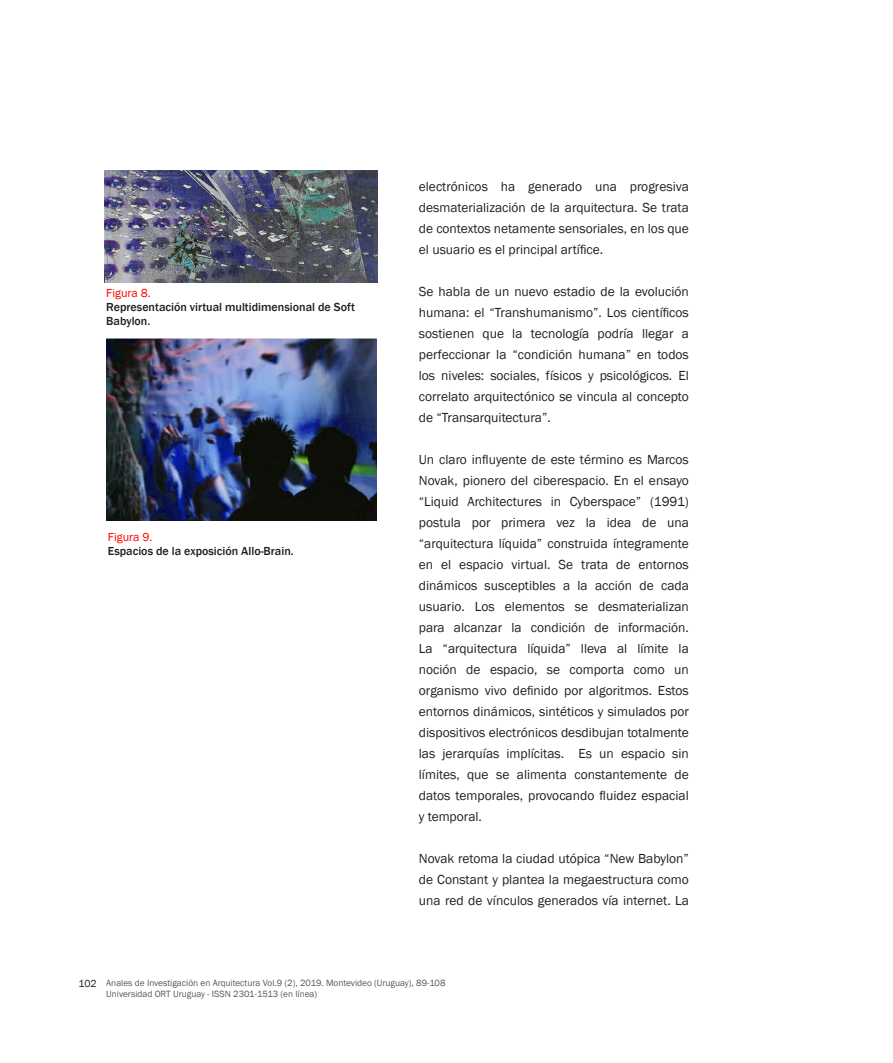
<style>
.page{position:relative;width:893px;height:1063px;background:#fff}
.page>*{position:absolute;margin:0;border:0;box-sizing:border-box;transform-origin:0 0}
.textos{font:13.5px/21px "Franklin Gothic";color:#231f20;text-align:justify}
.t1{font:500 12px/14.4px "Franklin Gothic";color:#231f20}
.t2{font:12px "Franklin Gothic";color:#f00}
.t3{font:9.3px/11.1px "Franklin Gothic";color:#57585a}
.s1{font-size:10.5px;color:#231f20}
</style>
<div class="page">
<img style="left:105px;top:170px;width:273px;height:113px">
<img style="left:106px;top:339px;width:270px;height:182px">
<p class="t2" style="left:106px;top:285px;width:46px">Figura 8.</p>
<p class="t1" style="left:106px;top:300px;width:250px">Representación virtual multidimensional de Soft<br>Babylon.</p>
<p class="t2" style="left:108px;top:529px;width:46px">Figura 9.</p>
<p class="t1" style="left:108px;top:544px;width:187px">Espacios de la exposición Allo-Brain.</p>
<p class="textos" style="left:419px;top:176px;width:272px">electrónicos ha generado una progresiva desmaterialización de la arquitectura. Se trata de contextos netamente sensoriales, en los que el usuario es el principal artífice.</p>
<p class="textos" style="left:419px;top:281px;width:272px">Se habla de un nuevo estadio de la evolución humana: el “Transhumanismo”. Los científicos sostienen que la tecnología podría llegar a perfeccionar la “condición humana” en todos los niveles: sociales, físicos y psicológicos. El correlato arquitectónico se vincula al concepto de “Transarquitectura”.</p>
<p class="textos" style="left:419px;top:449px;width:272px">Un claro influyente de este término es Marcos Novak, pionero del ciberespacio. En el ensayo “Liquid Architectures in Cyberspace” (1991) postula por primera vez la idea de una “arquitectura líquida” construida íntegramente en el espacio virtual. Se trata de entornos dinámicos susceptibles a la acción de cada usuario. Los elementos se desmaterializan para alcanzar la condición de información.<br>La “arquitectura líquida” lleva al límite la noción de espacio, se comporta como un organismo vivo definido por algoritmos. Estos entornos dinámicos, sintéticos y simulados por dispositivos electrónicos desdibujan totalmente las jerarquías implícitas. Es un espacio sin límites, que se alimenta constantemente de datos temporales, provocando fluidez espacial y temporal.</p>
<p class="textos" style="left:419px;top:848px;width:272px">Novak retoma la ciudad utópica “New Babylon” de Constant y plantea la megaestructura como una red de vínculos generados vía internet. La</p>
<p class="t3" style="left:106px;top:978px;width:341px;text-indent:-28px"><span class="s1">102</span> Anales de Investigación en Arquitectura Vol.9 (2), 2019. Montevideo (Uruguay), 89-108<br>Universidad ORT Uruguay - ISSN 2301-1513 (en línea)</p>
</div>
